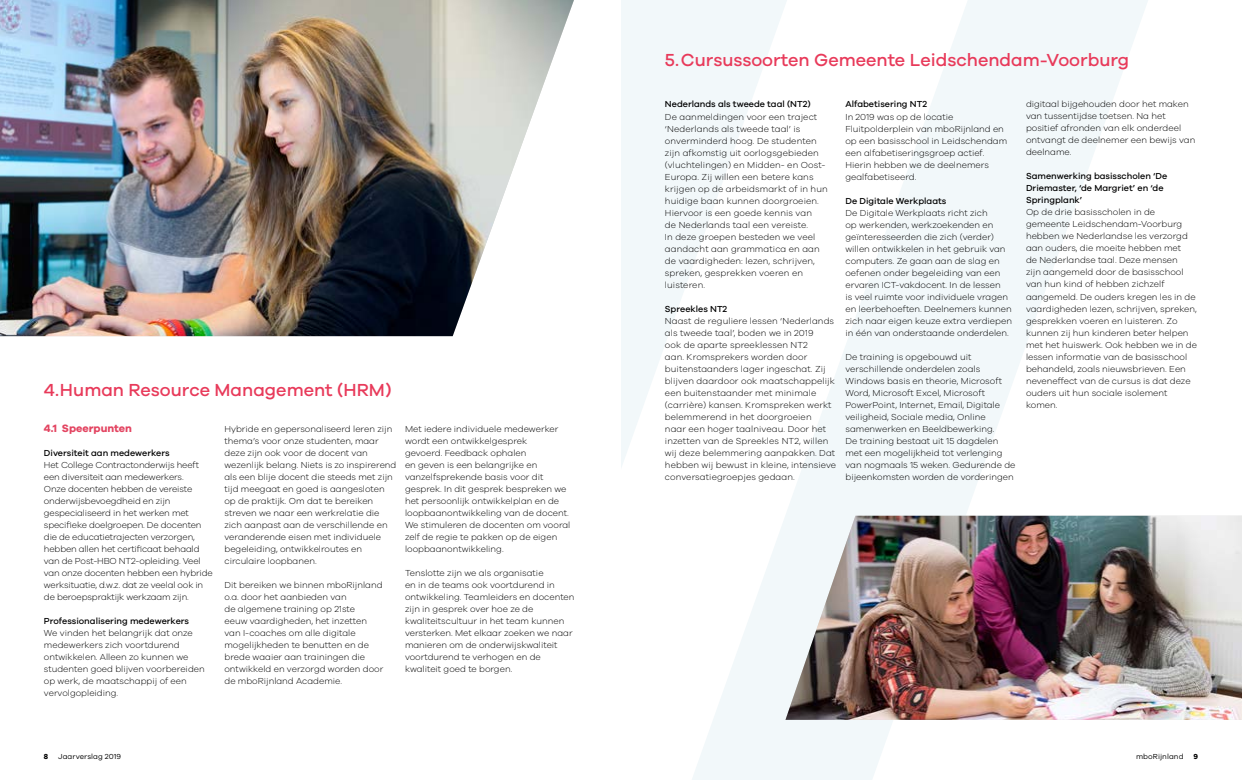
<style>
.page{position:relative;width:1242px;height:780px;background:#fff}
.page>*{position:absolute;margin:0;border:0;box-sizing:border-box;transform-origin:0 0}
.t1{font:500 18px "Galano Grotesque";color:#e83a5a}
.t2{font:700 11px "Galano Grotesque";color:#e34461}
.t3{font:300 9px/12px "Galano Grotesque";color:#000}
.t4{font:500 9px/12px "Galano Grotesque";color:#000}
.t5{font:7.5px "Galano Grotesque";letter-spacing:.01em;color:#000}
.t6{font:700 7.5px "Galano Grotesque";color:#000}
</style>
<div class="page">
<svg style="left:853px;top:0;width:361px;height:780px"></svg>
<svg style="left:621px;top:0;width:232px;height:780px"></svg>
<img style="left:785px;top:515px;width:457px;height:204px">
<img style="left:0;top:0;width:574px;height:336px">
<h1 class="t1" style="left:44px;top:379px;width:349px">4.Human Resource Management (HRM)</h1>
<p class="t2" style="left:44px;top:421px;width:90px">4.1 Speerpunten</p>
<p class="t4" style="left:44px;top:446px;width:127px">Diversiteit aan medewerkers</p>
<p class="t3" style="left:44px;top:458px;width:170px">Het College Contractonderwijs heeft een diversiteit aan medewerkers.<br>Onze docenten hebben de vereiste onderwijsbevoegdheid en zijn gespecialiseerd in het werken met specifieke doelgroepen. De docenten die de educatietrajecten verzorgen, hebben allen het certificaat behaald van de Post-HBO NT2-opleiding. Veel van onze docenten hebben een hybride werksituatie, d.w.z. dat ze veelal ook in de beroepspraktijk werkzaam zijn.</p>
<p class="t4" style="left:44px;top:614px;width:147px">Professionalisering medewerkers</p>
<p class="t3" style="left:44px;top:626px;width:162px">We vinden het belangrijk dat onze medewerkers zich voortdurend ontwikkelen. Alleen zo kunnen we studenten goed blijven voorbereiden op werk, de maatschappij of een vervolgopleiding.</p>
<p class="t3" style="left:224px;top:422px;width:173px">Hybride en gepersonaliseerd leren zijn thema’s voor onze studenten, maar deze zijn ook voor de docent van wezenlijk belang. Niets is zo inspirerend als een blije docent die steeds met zijn tijd meegaat en goed is aangesloten op de praktijk. Om dat te bereiken streven we naar een werkrelatie die zich aanpast aan de verschillende en veranderende eisen met individuele begeleiding, ontwikkelroutes en circulaire loopbanen.</p>
<p class="t3" style="left:224px;top:578px;width:160px">Dit bereiken we binnen mboRijnland o.a. door het aanbieden van<br>de algemene training op 21ste<br>eeuw vaardigheden, het inzetten van I-coaches om alle digitale mogelijkheden te benutten en de brede waaier aan trainingen die ontwikkeld en verzorgd worden door de mboRijnland Academie.</p>
<p class="t3" style="left:405px;top:422px;width:167px">Met iedere individuele medewerker wordt een ontwikkelgesprek<br>gevoerd. Feedback ophalen<br>en geven is een belangrijke en vanzelfsprekende basis voor dit gesprek. In dit gesprek bespreken we het persoonlijk ontwikkelplan en de loopbaanontwikkeling van de docent.<br>We stimuleren de docenten om vooral zelf de regie te pakken op de eigen loopbaanontwikkeling.</p>
<p class="t3" style="left:405px;top:566px;width:171px">Tenslotte zijn we als organisatie<br>en in de teams ook voortdurend in ontwikkeling. Teamleiders en docenten zijn in gesprek over hoe ze de kwaliteitscultuur in het team kunnen versterken. Met elkaar zoeken we naar manieren om de onderwijskwaliteit voortdurend te verhogen en de kwaliteit goed te borgen.</p>
<p class="t6" style="left:44px;top:751px;width:6px">8</p>
<p class="t5" style="left:58px;top:751px;width:65px">Jaarverslag 2019</p>
<h1 class="t1" style="left:665px;top:49px;width:466px">5.Cursussoorten Gemeente Leidschendam-Voorburg</h1>
<p class="t4" style="left:665px;top:98px;width:147px">Nederlands als tweede taal (NT2)</p>
<p class="t3" style="left:665px;top:110px;width:164px">De aanmeldingen voor een traject ‘Nederlands als tweede taal’ is onverminderd hoog. De studenten zijn afkomstig uit oorlogsgebieden (vluchtelingen) en Midden- en Oost-<br>Europa. Zij willen een betere kans krijgen op de arbeidsmarkt of in hun huidige baan kunnen doorgroeien.<br>Hiervoor is een goede kennis van<br>de Nederlands taal een vereiste.<br>In deze groepen besteden we veel aandacht aan grammatica en aan de vaardigheden: lezen, schrijven, spreken, gesprekken voeren en luisteren.</p>
<p class="t4" style="left:665px;top:302px;width:64px">Spreekles NT2</p>
<p class="t3" style="left:665px;top:314px;width:173px">Naast de reguliere lessen ‘Nederlands als tweede taal’, boden we in 2019<br>ook de aparte spreeklessen NT2<br>aan. Kromsprekers worden door buitenstaanders lager ingeschat. Zij blijven daardoor ook maatschappelijk een buitenstaander met minimale (carrière) kansen. Kromspreken werkt belemmerend in het doorgroeien<br>naar een hoger taalniveau. Door het inzetten van de Spreekles NT2, willen wij deze belemmering aanpakken. Dat hebben wij bewust in kleine, intensieve conversatiegroepjes gedaan.</p>
<p class="t4" style="left:845px;top:98px;width:83px">Alfabetisering NT2</p>
<p class="t3" style="left:845px;top:110px;width:163px">In 2019 was op de locatie<br>Fluitpolderplein van mboRijnland en op een basisschool in Leidschendam een alfabetiseringsgroep actief.<br>Hierin hebben we de deelnemers gealfabetiseerd.</p>
<p class="t4" style="left:845px;top:194px;width:102px">De Digitale Werkplaats</p>
<p class="t3" style="left:845px;top:206px;width:168px">De Digitale Werkplaats richt zich<br>op werkenden, werkzoekenden en geïnteresseerden die zich (verder) willen ontwikkelen in het gebruik van computers. Ze gaan aan de slag en oefenen onder begeleiding van een ervaren ICT-vakdocent. In de lessen<br>is veel ruimte voor individuele vragen en leerbehoeften. Deelnemers kunnen zich naar eigen keuze extra verdiepen in één van onderstaande onderdelen.</p>
<p class="t3" style="left:845px;top:350px;width:172px">De training is opgebouwd uit verschillende onderdelen zoals Windows basis en theorie, Microsoft Word, Microsoft Excel, Microsoft PowerPoint, Internet, Email, Digitale veiligheid, Sociale media, Online samenwerken en Beeldbewerking.<br>De training bestaat uit 15 dagdelen met een mogelijkheid tot verlenging van nogmaals 15 weken. Gedurende de bijeenkomsten worden de vorderingen</p>
<p class="t3" style="left:1026px;top:98px;width:171px">digitaal bijgehouden door het maken van tussentijdse toetsen. Na het positief afronden van elk onderdeel ontvangt de deelnemer een bewijs van deelname.</p>
<p class="t4" style="left:1026px;top:170px;width:143px">Samenwerking basisscholen ‘De<br>Driemaster, ‘de Margriet’ en ‘de<br>Springplank’</p>
<p class="t3" style="left:1026px;top:206px;width:173px">Op de drie basisscholen in de gemeente Leidschendam-Voorburg hebben we Nederlandse les verzorgd aan ouders, die moeite hebben met<br>de Nederlandse taal. Deze mensen<br>zijn aangemeld door de basisschool van hun kind of hebben zichzelf aangemeld. De ouders kregen les in de vaardigheden lezen, schrijven, spreken, gesprekken voeren en luisteren. Zo kunnen zij hun kinderen beter helpen met het huiswerk. Ook hebben we in de lessen informatie van de basisschool behandeld, zoals nieuwsbrieven. Een neveneffect van de cursus is dat deze ouders uit hun sociale isolement komen.</p>
<p class="t5" style="left:1136px;top:751px;width:49px">mboRijnland</p>
<p class="t6" style="left:1193px;top:751px;width:6px">9</p>
</div>
